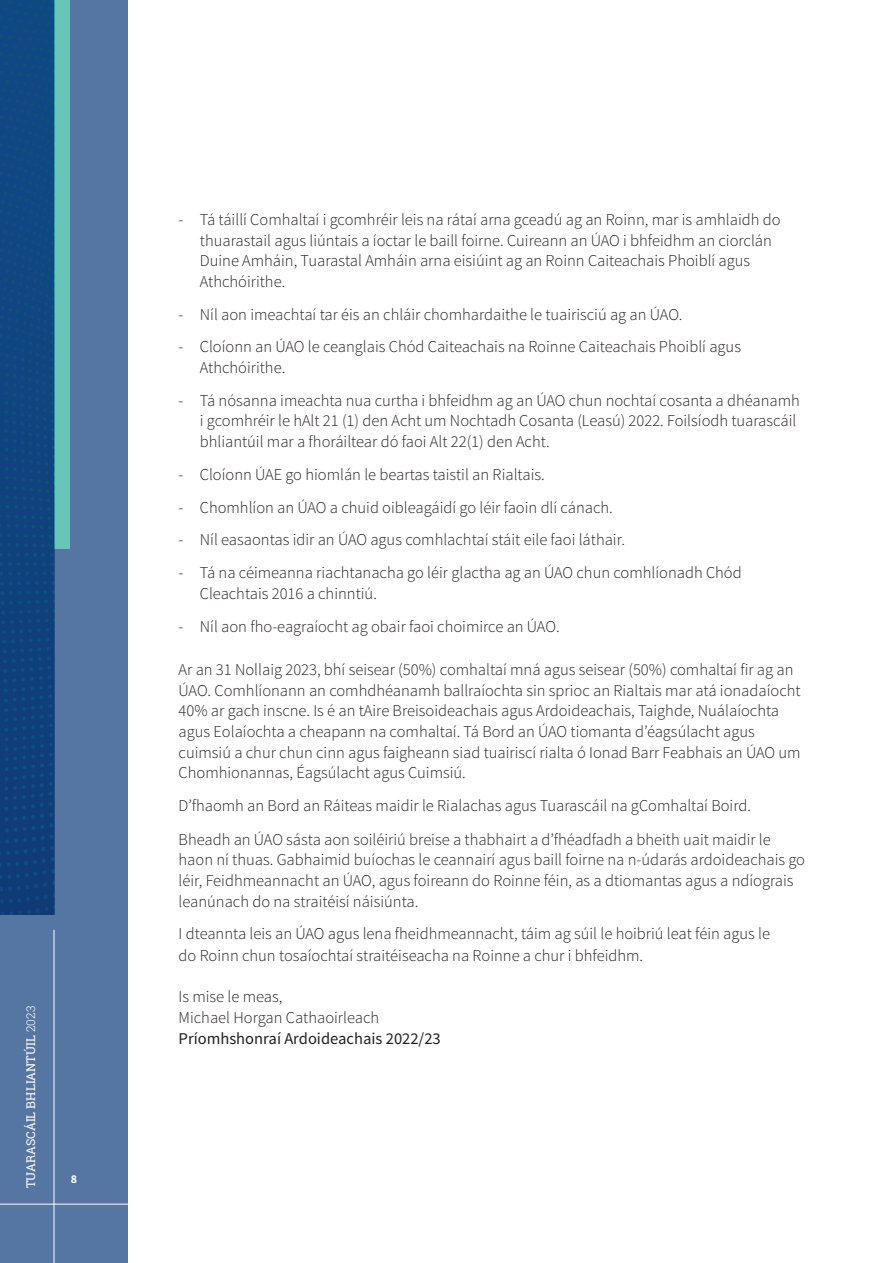
<style>
.page{position:relative;width:893px;height:1263px;background:#fff}
.page>*{position:absolute;margin:0;border:0;box-sizing:border-box;transform-origin:0 0}
.t1{font:300 16.5px/20.7px "Source Sans Pro";color:#231f20}
.t2{font:16.5px "Source Sans Pro";color:#231f20}
.t3{font:12px "Roboto Slab";color:#fff}
.t4{font:700 12px "Source Sans Pro";color:#fff}
.s1{font-weight:300}
</style>
<div class="page">
<div style="left:0;top:0;width:127px;height:1263px;background:#5575a2"></div>
<div style="left:48px;top:0;width:21px;height:548px;background:#68c6b8"></div>
<img style="left:0;top:0;width:54px;height:914px">
<hr style="left:54px;top:930px;width:1px;height:333px;background:#fff">
<hr style="left:0;top:1204px;width:130px;height:1px;background:#fff">
<p class="t3" style="left:22px;top:1188px;width:184px;rotate:-90deg">TUARASCÁIL BHLIANTÚIL <span class="s1">2023</span></p>
<p class="t4" style="left:71px;top:1174px;width:8px">8</p>
<p class="t1" style="left:200px;top:211px;width:582px;text-indent:-21px">- Tá táillí Comhaltaí i gcomhréir leis na rátaí arna gceadú ag an Roinn, mar is amhlaidh do thuarastail agus liúntais a íoctar le baill foirne. Cuireann an ÚAO i bhfeidhm an ciorclán Duine Amháin, Tuarastal Amháin arna eisiúint ag an Roinn Caiteachais Phoiblí agus Athchóirithe.</p>
<p class="t1" style="left:179px;top:305px;width:505px">- Níl aon imeachtaí tar éis an chláir chomhardaithe le tuairisciú ag an ÚAO.</p>
<p class="t1" style="left:200px;top:338px;width:543px;text-indent:-21px">- Cloíonn an ÚAO le ceanglais Chód Caiteachais na Roinne Caiteachais Phoiblí agus<br>Athchóirithe.</p>
<p class="t1" style="left:200px;top:391px;width:601px;text-indent:-21px">- Tá nósanna imeachta nua curtha i bhfeidhm ag an ÚAO chun nochtaí cosanta a dhéanamh i gcomhréir le hAlt 21 (1) den Acht um Nochtadh Cosanta (Leasú) 2022. Foilsíodh tuarascáil bhliantúil mar a fhoráiltear dó faoi Alt 22(1) den Acht.</p>
<p class="t1" style="left:179px;top:465px;width:368px">- Cloíonn ÚAE go hiomlán le beartas taistil an Rialtais.</p>
<p class="t1" style="left:179px;top:498px;width:436px">- Chomhlíon an ÚAO a chuid oibleagáidí go léir faoin dlí cánach.</p>
<p class="t1" style="left:179px;top:531px;width:448px">- Níl easaontas idir an ÚAO agus comhlachtaí stáit eile faoi láthair.</p>
<p class="t1" style="left:200px;top:564px;width:543px;text-indent:-21px">- Tá na céimeanna riachtanacha go léir glactha ag an ÚAO chun comhlíonadh Chód<br>Cleachtais 2016 a chinntiú.</p>
<p class="t1" style="left:179px;top:617px;width:382px">- Níl aon fho-eagraíocht ag obair faoi choimirce an ÚAO.</p>
<p class="t1" style="left:179px;top:661px;width:623px">Ar an 31 Nollaig 2023, bhí seisear (50%) comhaltaí mná agus seisear (50%) comhaltaí fir ag an ÚAO. Comhlíonann an comhdhéanamh ballraíochta sin sprioc an Rialtais mar atá ionadaíocht 40% ar gach inscne. Is é an tAire Breisoideachais agus Ardoideachais, Taighde, Nuálaíochta agus Eolaíochta a cheapann na comhaltaí. Tá Bord an ÚAO tiomanta d’éagsúlacht agus cuimsiú a chur chun cinn agus faigheann siad tuairiscí rialta ó Ionad Barr Feabhais an ÚAO um Chomhionannas, Éagsúlacht agus Cuimsiú.</p>
<p class="t1" style="left:179px;top:796px;width:574px">D’fhaomh an Bord an Ráiteas maidir le Rialachas agus Tuarascáil na gComhaltaí Boird.</p>
<p class="t1" style="left:179px;top:830px;width:628px">Bheadh an ÚAO sásta aon soiléiriú breise a thabhairt a d’fhéadfadh a bheith uait maidir le haon ní thuas. Gabhaimid buíochas le ceannairí agus baill foirne na n-údarás ardoideachais go léir, Feidhmeannacht an ÚAO, agus foireann do Roinne féin, as a dtiomantas agus a ndíograis leanúnach do na straitéisí náisiúnta.</p>
<p class="t1" style="left:179px;top:925px;width:593px">I dteannta leis an ÚAO agus lena fheidhmeannacht, táim ag súil le hoibriú leat féin agus le</p>
<p class="t1" style="left:179px;top:947px;width:466px">do Roinn chun tosaíochtaí straitéiseacha na Roinne a chur i bhfeidhm.</p>
<p class="t1" style="left:179px;top:988px;width:105px">Is mise le meas,</p>
<p class="t1" style="left:179px;top:1008px;width:202px">Michael Horgan Cathaoirleach</p>
<p class="t2" style="left:179px;top:1032px;width:264px">Príomhshonraí Ardoideachais 2022/23</p>
</div>
